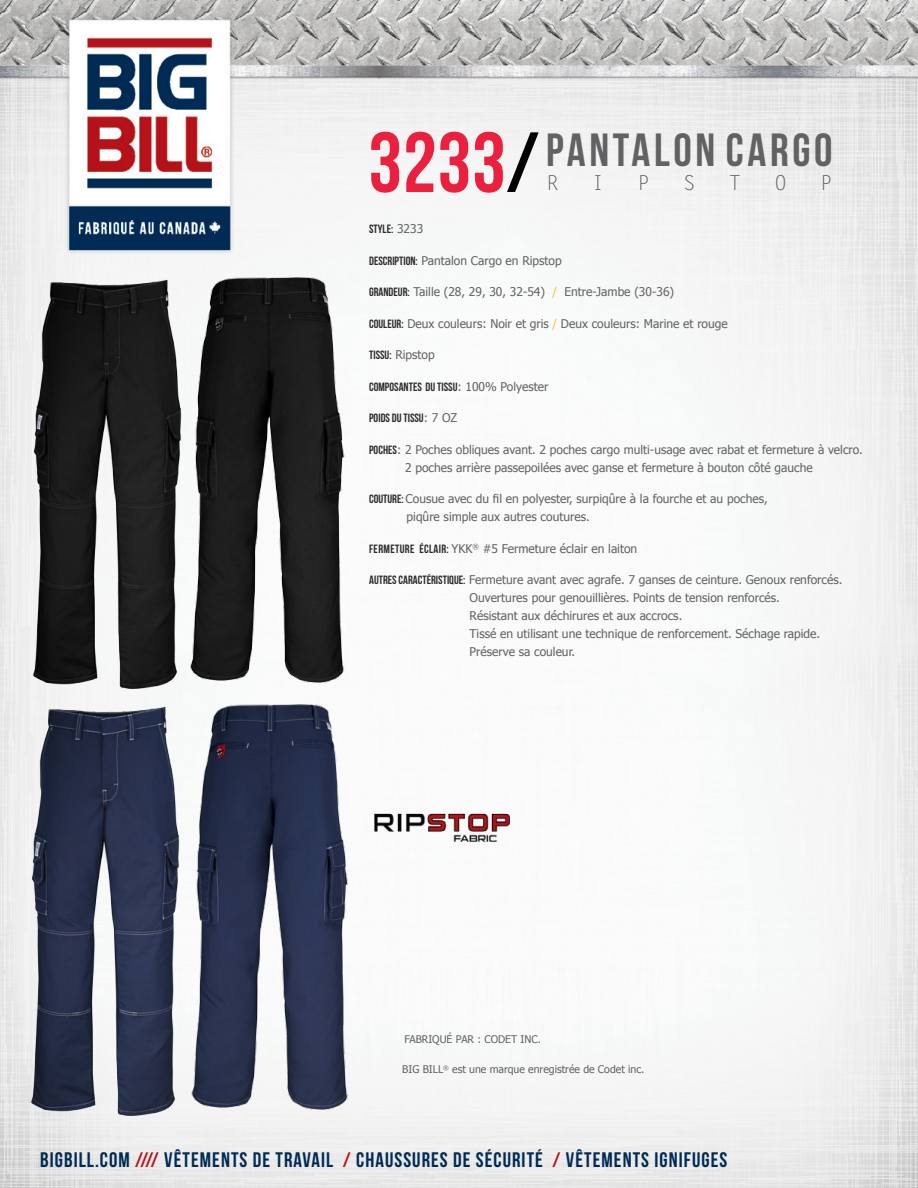
<style>
.page{position:relative;width:918px;height:1188px;background:#fff}
.page>*{position:absolute;margin:0;border:0;box-sizing:border-box;transform-origin:0 0}
.t1{font:46.5px "Bebas Neue";letter-spacing:.08em;color:#626163}
.t2{font:21px "Bebas Neue";letter-spacing:.05em;color:#002b54}
.t3{font:20.7px "Letter Gothic Std";color:#626163}
.t4{font:12px/18px "Tahoma";color:#626163}
.t5{font:12px "Bebas Neue";color:#2c2a2c}
.t6{font:10.5px "Tahoma";color:#626163}
.s1{font-size:85.2px;color:#eb1f3e}
.s2{font-size:85.2px;color:#000}
.s3{font-family:"Tahoma";color:#626163}
.s4{font-family:"Bebas Neue";color:#2c2a2c}
.s5{color:#fdbb30}
.s6{color:#b5121b}
</style>
<div class="page">
<img style="left:0;top:0;width:918px;height:1188px">
<img style="left:195px;top:262px;width:171px;height:427px">
<img style="left:16px;top:262px;width:179px;height:427px">
<img style="left:193px;top:689px;width:176px;height:435px">
<img style="left:14px;top:689px;width:179px;height:435px">
<img style="left:366px;top:805px;width:153px;height:45px">
<h1 class="t1" style="left:368px;top:124px;width:466px"><span class="s1">3233</span><span class="s2">/</span>PANTALON CARGO</h1>
<h3 class="t3" style="left:546px;top:171px;width:14px">R</h3>
<h3 class="t3" style="left:592px;top:171px;width:14px">I</h3>
<h3 class="t3" style="left:637px;top:171px;width:14px">P</h3>
<h3 class="t3" style="left:683px;top:171px;width:14px">S</h3>
<h3 class="t3" style="left:729px;top:171px;width:14px">T</h3>
<h3 class="t3" style="left:775px;top:171px;width:14px">O</h3>
<h3 class="t3" style="left:820px;top:171px;width:14px">P</h3>
<p class="t5" style="left:369px;top:222px;width:56px">STYLE: <span class="s3">3233</span></p>
<p class="t4" style="left:369px;top:251px;width:194px"><span class="s4">DESCRIPTION:</span> Pantalon Cargo en Ripstop</p>
<p class="t4" style="left:369px;top:282px;width:307px"><span class="s4">GRANDEUR:</span> Taille (28, 29, 30, 32-54) <span class="s5">/</span> Entre-Jambe (30-36)</p>
<p class="t4" style="left:369px;top:314px;width:360px"><span class="s4">COULEUR:</span> Deux couleurs: Noir et gris <span class="s5">/</span> Deux couleurs: Marine et rouge</p>
<p class="t4" style="left:369px;top:345px;width:67px"><span class="s4">TISSU:</span> Ripstop</p>
<p class="t5" style="left:369px;top:380px;width:181px">COMPOSANTES DU TISSU<span class="s3">: 100% Polyester</span></p>
<p class="t5" style="left:369px;top:411px;width:90px">POIDS DU TISSU<span class="s3">: 7 OZ</span></p>
<p class="t4" style="left:405px;top:440px;width:459px;text-indent:-36px"><span class="s4">POCHES</span>: 2 Poches obliques avant. 2 poches cargo multi-usage avec rabat et fermeture à velcro.<br>2 poches arrière passepoilées avec ganse et fermeture à bouton côté gauche</p>
<p class="t4" style="left:407px;top:489px;width:363px;text-indent:-38px"><span class="s4">COUTURE:</span> Cousue avec du fil en polyester, surpiqûre à la fourche et au poches, piqûre simple aux autres coutures.</p>
<p class="t4" style="left:369px;top:539px;width:270px"><span class="s4">FERMETURE ÉCLAIR:</span> YKK<sup>®</sup> #5 Fermeture éclair en laiton</p>
<p class="t4" style="left:470px;top:570px;width:374px;text-indent:-100px"><span class="s4">AUTRES CARACTÉRISTIQUE:</span> Fermeture avant avec agrafe. 7 ganses de ceinture. Genoux renforcés.<br>Ouvertures pour genouillières. Points de tension renforcés.<br>Résistant aux déchirures et aux accrocs.<br>Tissé en utilisant une technique de renforcement. Séchage rapide.<br>Préserve sa couleur.</p>
<p class="t6" style="left:404px;top:1032px;width:138px">FABRIQUÉ PAR : CODET INC.</p>
<p class="t6" style="left:402px;top:1062px;width:244px">BIG BILL<sup>®</sup> est une marque enregistrée de Codet inc.</p>
<h2 class="t2" style="left:40px;top:1148px;width:689px">BIGBILL.COM <span class="s6">////</span> VÊTEMENTS DE TRAVAIL <span class="s6">/</span> CHAUSSURES DE SÉCURITÉ <span class="s6">/</span> VÊTEMENTS IGNIFUGES</h2>
</div>
